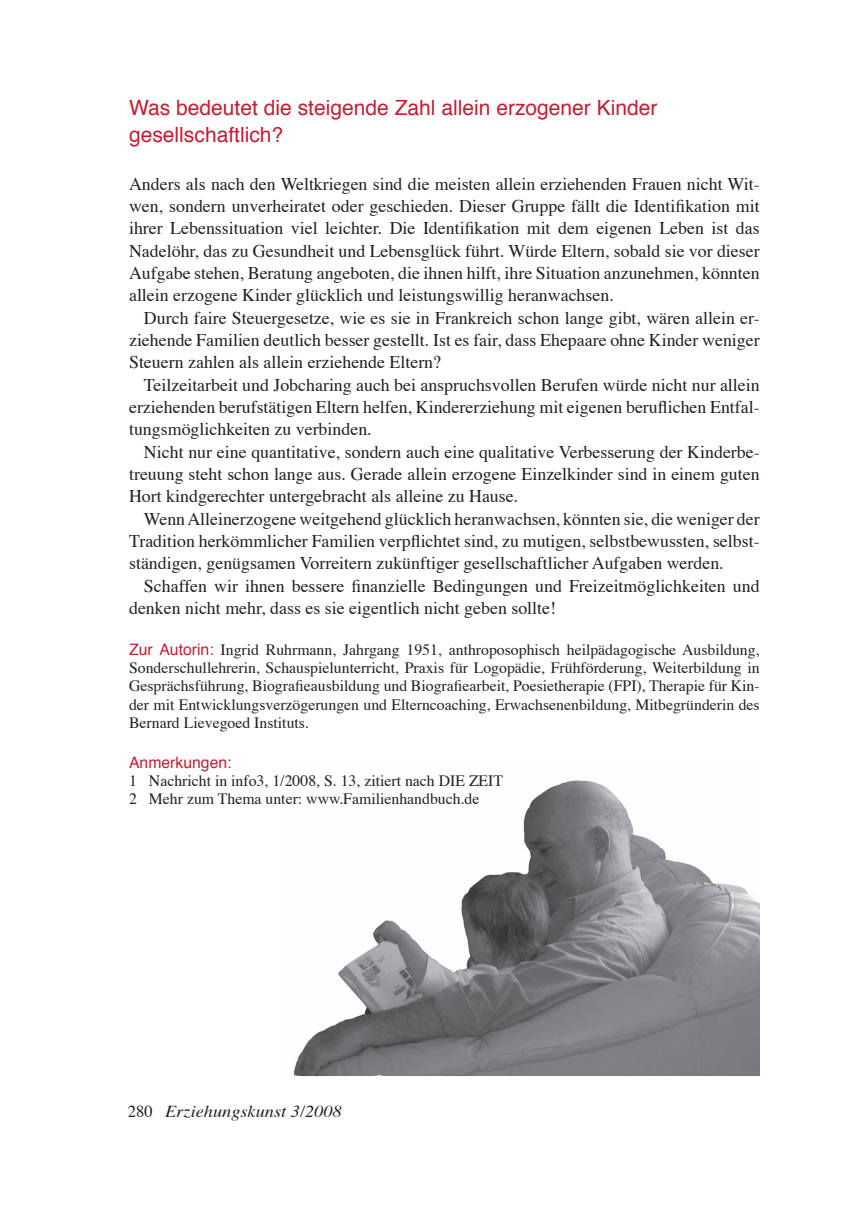
<style>
.page{position:relative;width:859px;height:1206px;background:#fff}
.page>*{position:absolute;margin:0;border:0;box-sizing:border-box;transform-origin:0 0}
.t1{font:21px/26.2px "Helvetica";color:#c21e34}
.t2{font:17.85px/22.4px "Times";color:#231f20;text-align:justify}
.t3{font:italic 16.62px "Times";color:#231f20;scale:1.1 1}
.t4{font:15.75px/18.4px "Times";color:#231f20;text-align:justify}
.t5{font:15.75px "Helvetica";color:#c21e34}
.s1{font-family:"Helvetica";color:#c21e34}
.s2{font-style:normal}
</style>
<div class="page">
<img style="left:293px;top:780px;width:466px;height:296px">
<p class="t1" style="left:129px;top:94px;width:529px">Was bedeutet die steigende Zahl allein erzogener Kinder gesellschaftlich?</p>
<p class="t2" style="left:129px;top:171px;width:632px">Anders als nach den Weltkriegen sind die meisten allein erziehenden Frauen nicht Wit&shy;wen, sondern unverheiratet oder geschieden. Dieser Gruppe fällt die Identifikation mit ihrer Lebenssituation viel leichter. Die Identifikation mit dem eigenen Leben ist das Nadelöhr, das zu Gesundheit und Lebensglück führt. Würde Eltern, sobald sie vor dieser Aufgabe stehen, Beratung angeboten, die ihnen hilft, ihre Situation anzunehmen, könnten allein erzogene Kinder glücklich und leistungswillig heranwachsen.</p>
<p class="t2" style="left:129px;top:305px;width:632px;text-indent:15px">Durch faire Steuergesetze, wie es sie in Frankreich schon lange gibt, wären allein er&shy;ziehende Familien deutlich besser gestellt. Ist es fair, dass Ehepaare ohne Kinder weniger Steuern zahlen als allein erziehende Eltern?</p>
<p class="t2" style="left:129px;top:372px;width:632px;text-indent:15px">Teilzeitarbeit und Jobcharing auch bei anspruchsvollen Berufen würde nicht nur allein erziehenden berufstätigen Eltern helfen, Kindererziehung mit eigenen beruflichen Entfal&shy;tungsmöglichkeiten zu verbinden.</p>
<p class="t2" style="left:129px;top:439px;width:632px;text-indent:15px">Nicht nur eine quantitative, sondern auch eine qualitative Verbesserung der Kinderbe&shy;treuung steht schon lange aus. Gerade allein erzogene Einzelkinder sind in einem guten Hort kindgerechter untergebracht als alleine zu Hause.</p>
<p class="t2" style="left:129px;top:506px;width:632px;text-indent:15px">Wenn Alleinerzogene weitgehend glücklich heranwachsen, könnten sie, die weniger der Tradition herkömmlicher Familien verpflichtet sind, zu mutigen, selbstbewussten, selbst&shy;ständigen, genügsamen Vorreitern zukünftiger gesellschaftlicher Aufgaben werden.</p>
<p class="t2" style="left:129px;top:573px;width:632px;text-indent:15px">Schaffen wir ihnen bessere finanzielle Bedingungen und Freizeitmöglichkeiten und denken nicht mehr, dass es sie eigentlich nicht geben sollte!</p>
<p class="t4" style="left:129px;top:639px;width:632px"><span class="s1">Zur Autorin:</span> Ingrid Ruhrmann, Jahrgang 1951, anthroposophisch heilpädagogische Ausbildung, Sonderschullehrerin, Schauspielunterricht, Praxis für Logopädie, Frühförderung, Weiterbildung in Gesprächsführung, Biografieausbildung und Biografiearbeit, Poesietherapie (FPI), Therapie für Kin&shy;der mit Entwicklungsverzögerungen und Elterncoaching, Erwachsenenbildung, Mitbegründerin des Bernard Lievegoed Instituts.</p>
<p class="t5" style="left:129px;top:748px;width:104px">Anmerkungen:</p>
<p class="t4" style="left:129px;top:770px;width:375px">1 Nachricht in info3, 1/2008, S. 13, zitiert nach DIE ZEIT<br>2 Mehr zum Thema unter: www.Familienhandbuch.de</p>
<p class="t3" style="left:128px;top:1096px;width:196px"><span class="s2">280</span> Erziehungskunst 3/2008</p>
</div>
